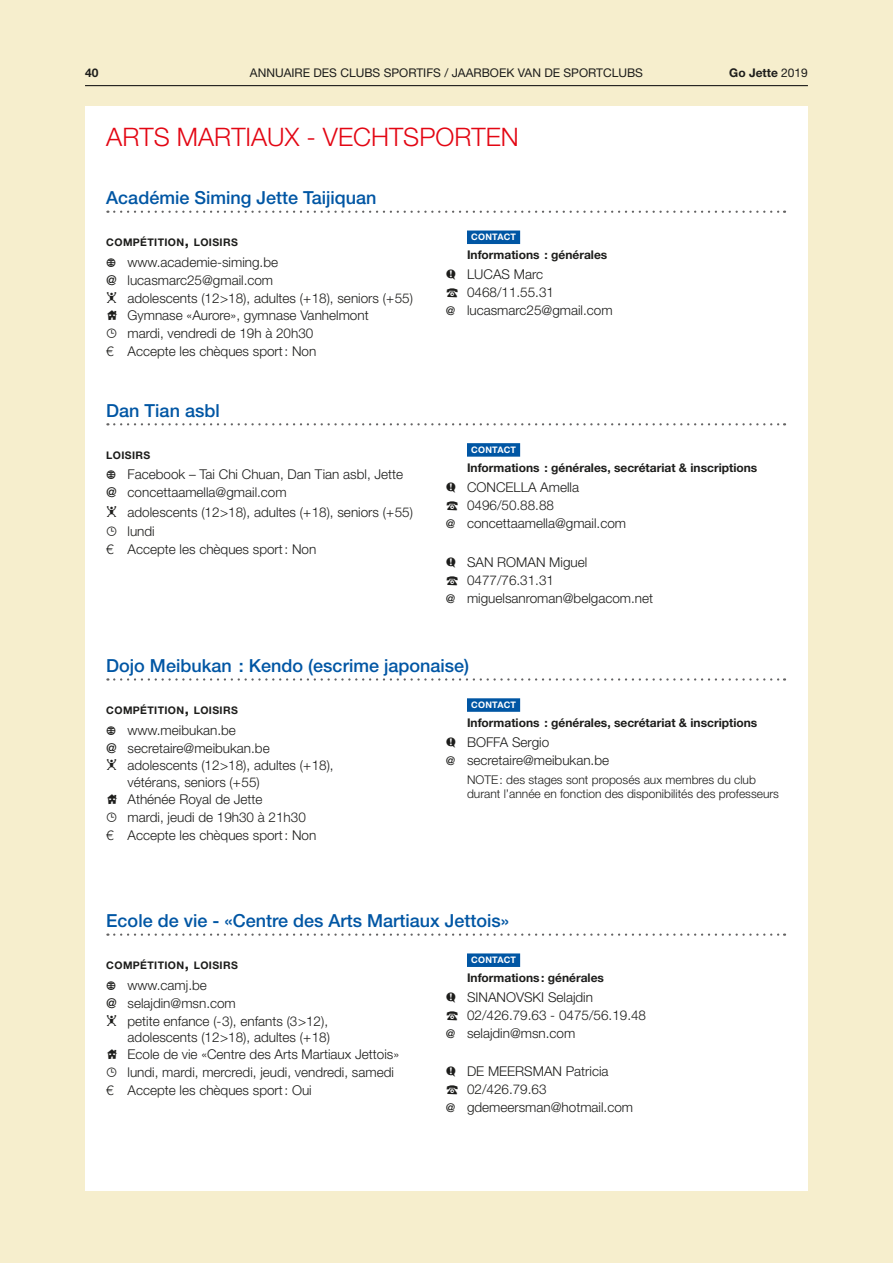
<style>
.page{position:relative;width:893px;height:1263px;background:#f6eecd}
.page>*{position:absolute;margin:0;border:0;box-sizing:border-box;transform-origin:0 0}
.t1{font:300 25.5px "Helvetica Neue LT Std";color:#e30613}
.t2{font:500 18px "Helvetica Neue LT Std";color:#0056a4}
.t3{font:300 13.5px/18px "Helvetica Neue LT Std";color:#1d1d1b}
.t4{font:700 12px "Helvetica Neue LT Std";color:#1d1d1b}
.t5{font:300 12px/14.4px "Helvetica Neue LT Std";color:#1d1d1b}
.t6{font:12px "Helvetica Neue LT Std";color:#1d1d1b}
.t7{font:700 10.5px "Helvetica Neue LT Std";letter-spacing:.035em;color:#1d1d1b}
.t8{font:700 9px "Helvetica Neue LT Std";letter-spacing:.025em;color:#fff}
.s1{font-weight:400}
.s2{font-size:15px}
.s3{font-weight:500}
.s4{font-weight:500;font-size:12px}
</style>
<div class="page">
<hr style="left:85px;top:85px;width:723px;height:1px;background:#1d1d1b">
<div style="left:85px;top:106px;width:723px;height:1085px;background:#fff"></div>
<svg style="left:114px;top:211px;width:671px;height:2px"></svg>
<div style="left:467px;top:231px;width:53px;height:13px;background:#0056a4"></div>
<svg style="left:114px;top:423px;width:671px;height:2px"></svg>
<div style="left:467px;top:443px;width:53px;height:14px;background:#0056a4"></div>
<svg style="left:114px;top:678px;width:671px;height:3px"></svg>
<div style="left:467px;top:698px;width:53px;height:14px;background:#0056a4"></div>
<svg style="left:114px;top:933px;width:671px;height:3px"></svg>
<div style="left:467px;top:953px;width:53px;height:14px;background:#0056a4"></div>
<p class="t4" style="left:85px;top:65px;width:15px">40</p>
<p class="t6" style="left:250px;top:65px;width:395px">ANNUAIRE DES CLUBS SPORTIFS / JAARBOEK VAN DE SPORTCLUBS</p>
<p class="t4" style="left:729px;top:65px;width:80px">Go Jette <span class="s1">2019</span></p>
<h1 class="t1" style="left:106px;top:121px;width:414px">ARTS MARTIAUX - VECHTSPORTEN</h1>
<h2 class="t2" style="left:106px;top:187px;width:272px">Académie Siming Jette Taijiquan</h2>
<p class="t7" style="left:106px;top:236px;width:133px">COMPÉTITION<span class="s2">,</span> LOISIRS</p>
<p class="t3" style="left:128px;top:253px;width:152px">www.academie-siming.be</p>
<p class="t3" style="left:106px;top:271px;width:168px"><span class="s3">@</span> lucasmarc25@gmail.com</p>
<p class="t3" style="left:128px;top:289px;width:287px">adolescents (12&gt;18), adultes (+18), seniors (+55)</p>
<p class="t3" style="left:128px;top:306px;width:243px">Gymnase «Aurore», gymnase Vanhelmont</p>
<p class="t3" style="left:128px;top:324px;width:187px">mardi, vendredi de 19h à 20h30</p>
<p class="t3" style="left:106px;top:342px;width:212px">€ Accepte les chèques sport: Non</p>
<h2 class="t2" style="left:106px;top:400px;width:115px">Dan Tian asbl</h2>
<p class="t7" style="left:106px;top:448px;width:46px">LOISIRS</p>
<p class="t3" style="left:106px;top:465px;width:298px;text-indent:21px">Facebook – Tai Chi Chuan, Dan Tian asbl, Jette <span class="s3">@</span> concettaamella@gmail.com</p>
<p class="t3" style="left:128px;top:503px;width:287px">adolescents (12&gt;18), adultes (+18), seniors (+55)</p>
<p class="t3" style="left:128px;top:521px;width:29px">lundi</p>
<p class="t3" style="left:106px;top:539px;width:212px">€ Accepte les chèques sport: Non</p>
<p class="t8" style="left:471px;top:232px;width:46px">CONTACT</p>
<p class="t4" style="left:467px;top:247px;width:142px">Informations : générales</p>
<p class="t3" style="left:467px;top:265px;width:78px">LUCAS Marc</p>
<p class="t3" style="left:446px;top:283px;width:168px">★ 0468/11.55.31<br><span class="s4">@</span> lucasmarc25@gmail.com</p>
<p class="t8" style="left:471px;top:444px;width:46px">CONTACT</p>
<p class="t4" style="left:467px;top:460px;width:292px">Informations : générales, secrétariat &amp; inscriptions</p>
<p class="t3" style="left:467px;top:478px;width:114px">CONCELLA Amella</p>
<p class="t3" style="left:446px;top:496px;width:182px">★ 0496/50.88.88<br><span class="s4">@</span> concettaamella@gmail.com</p>
<p class="t3" style="left:467px;top:552px;width:122px">SAN ROMAN Miguel</p>
<p class="t3" style="left:446px;top:570px;width:209px">★ 0477/76.31.31<br><span class="s4">@</span> miguelsanroman@belgacom.net</p>
<h2 class="t2" style="left:106px;top:655px;width:364px">Dojo Meibukan : Kendo (escrime japonaise)</h2>
<p class="t7" style="left:106px;top:704px;width:133px">COMPÉTITION<span class="s2">,</span> LOISIRS</p>
<p class="t3" style="left:128px;top:720px;width:110px">www.meibukan.be</p>
<p class="t3" style="left:106px;top:738px;width:165px"><span class="s3">@</span> secretaire@meibukan.be</p>
<p class="t3" style="left:128px;top:756px;width:208px">adolescents (12&gt;18), adultes (+18),</p>
<p class="t3" style="left:128px;top:773px;width:134px">vétérans, seniors (+55)</p>
<p class="t3" style="left:128px;top:790px;width:137px">Athénée Royal de Jette</p>
<p class="t3" style="left:128px;top:808px;width:180px">mardi, jeudi de 19h30 à 21h30</p>
<p class="t3" style="left:106px;top:826px;width:212px">€ Accepte les chèques sport: Non</p>
<p class="t8" style="left:471px;top:699px;width:46px">CONTACT</p>
<p class="t4" style="left:467px;top:715px;width:292px">Informations : générales, secrétariat &amp; inscriptions</p>
<p class="t3" style="left:446px;top:733px;width:165px;text-indent:21px">BOFFA Sergio<br><span class="s4">@</span> secretaire@meibukan.be</p>
<p class="t5" style="left:467px;top:772px;width:314px">NOTE: des stages sont proposés aux membres du club durant l’année en fonction des disponibilités des professeurs</p>
<h2 class="t2" style="left:106px;top:910px;width:404px">Ecole de vie - «Centre des Arts Martiaux Jettois»</h2>
<p class="t7" style="left:106px;top:959px;width:133px">COMPÉTITION<span class="s2">,</span> LOISIRS</p>
<p class="t3" style="left:128px;top:976px;width:81px">www.camj.be</p>
<p class="t3" style="left:106px;top:994px;width:131px"><span class="s3">@</span> selajdin@msn.com</p>
<p class="t3" style="left:128px;top:1011px;width:202px">petite enfance (-3), enfants (3&gt;12),</p>
<p class="t3" style="left:128px;top:1028px;width:204px">adolescents (12&gt;18), adultes (+18)</p>
<p class="t3" style="left:128px;top:1045px;width:273px">Ecole de vie «Centre des Arts Martiaux Jettois»</p>
<p class="t3" style="left:128px;top:1063px;width:268px">lundi, mardi, mercredi, jeudi, vendredi, samedi</p>
<p class="t3" style="left:106px;top:1081px;width:207px">€ Accepte les chèques sport: Oui</p>
<p class="t8" style="left:471px;top:954px;width:46px">CONTACT</p>
<p class="t4" style="left:467px;top:970px;width:139px">Informations: générales</p>
<p class="t3" style="left:467px;top:988px;width:128px">SINANOVSKI Selajdin</p>
<p class="t3" style="left:446px;top:1006px;width:202px">★ 02/426.79.63 - 0475/56.19.48 <span class="s4">@</span> selajdin@msn.com</p>
<p class="t3" style="left:467px;top:1062px;width:143px">DE MEERSMAN Patricia</p>
<p class="t3" style="left:446px;top:1080px;width:189px">★ 02/426.79.63<br><span class="s4">@</span> gdemeersman@hotmail.com</p>
</div>
